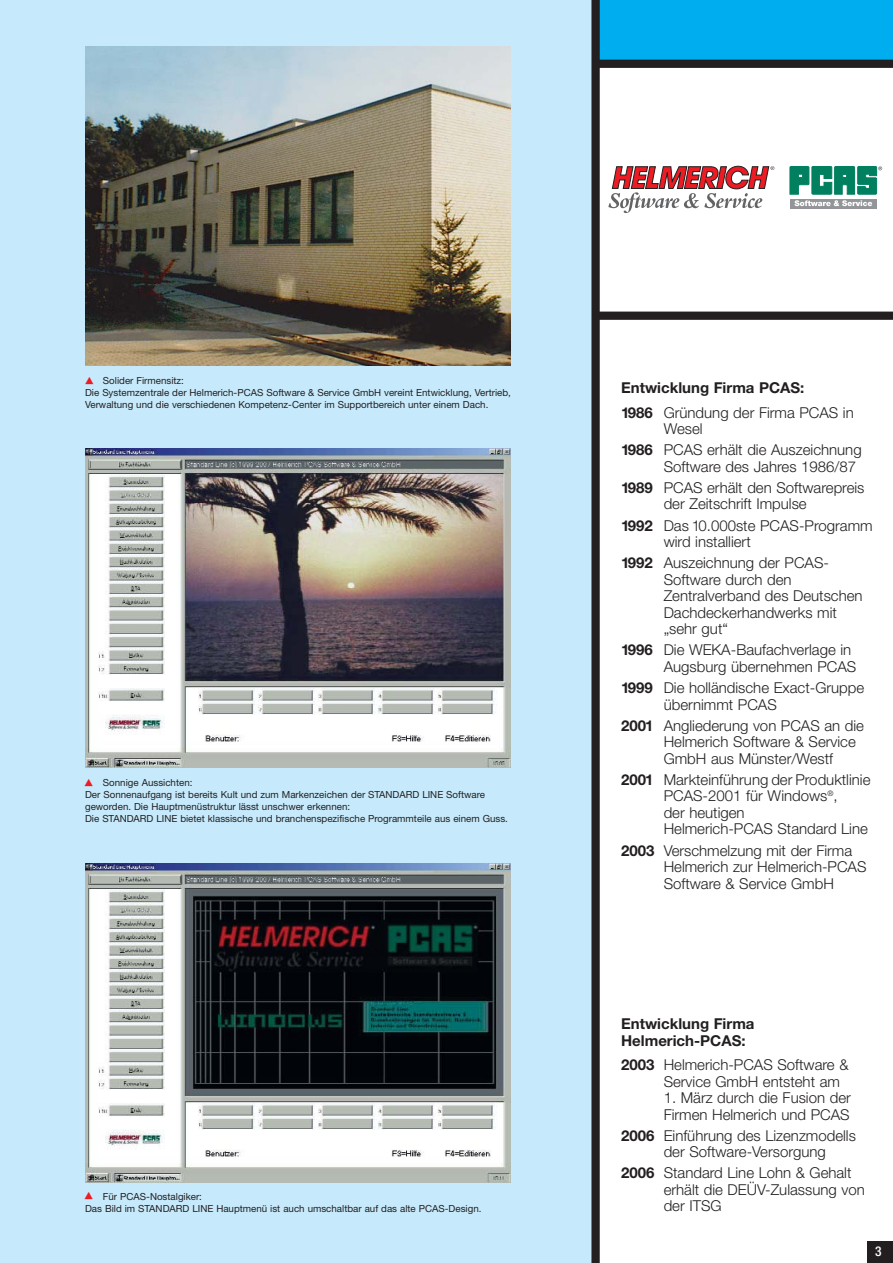
<style>
.page{position:relative;width:893px;height:1263px;background:#fff}
.page>*{position:absolute;margin:0;border:0;box-sizing:border-box;transform-origin:0 0}
.t1{font:300 15px/16.5px "Helvetica Neue";color:#231f20}
.t2{font:700 15px/24.2px "Helvetica Neue";color:#231f20}
.t3{font:500 condensed 13.5px "Helvetica Neue";color:#fff}
.t4{font:9.75px/12px "Helvetica Neue";color:#231f20}
.s1{font-weight:300}
.s2{font-weight:700}
</style>
<div class="page">
<div style="left:0;top:0;width:595px;height:1263px;background:#c6eafb"></div>
<div style="left:867px;top:1242px;width:25px;height:21px;background:#231f20"></div>
<div style="left:595px;top:0;width:297px;height:64px;background:#00aeef"></div>
<div style="left:591px;top:0;width:8px;height:1263px;background:#231f20"></div>
<div style="left:595px;top:312px;width:297px;height:8px;background:#231f20"></div>
<div style="left:593px;top:60px;width:299px;height:8px;background:#231f20"></div>
<img style="left:85px;top:47px;width:425px;height:319px">
<svg style="left:608px;top:166px;width:166px;height:47px"></svg>
<div style="left:789px;top:199px;width:87px;height:9px;background:#939598"></div>
<svg style="left:794px;top:200px;width:78px;height:6px"></svg>
<svg style="left:789px;top:166px;width:93px;height:28px;background:#369a80"></svg>
<img style="left:85px;top:449px;width:425px;height:319px">
<img style="left:85px;top:864px;width:425px;height:319px">
<p class="t4" style="left:85px;top:376px;width:427px;text-indent:18px">Solider Firmensitz:<br>Die Systemzentrale der Helmerich-PCAS Software &amp; Service GmbH vereint Entwicklung, Vertrieb,<br>Verwaltung und die verschiedenen Kompetenz-Center im Supportbereich unter einem Dach.</p>
<p class="t2" style="left:621px;top:377px;width:234px">Entwicklung Firma PCAS:<br>1986 <span class="s1">Gründung der Firma PCAS in</span></p>
<p class="t1" style="left:621px;top:420px;width:242px;line-height:21.1px;text-indent:43px">Wesel<br><span class="s2">1986</span> PCAS erhält die Auszeichnung</p>
<p class="t1" style="left:621px;top:457px;width:245px;line-height:21.1px;text-indent:43px">Software des Jahres 1986/87<br><span class="s2">1989</span> PCAS erhält den Softwarepreis</p>
<p class="t1" style="left:621px;top:495px;width:253px;line-height:21.1px;text-indent:43px">der Zeitschrift Impulse<br><span class="s2">1992</span> Das 10.000ste PCAS-Programm</p>
<p class="t1" style="left:621px;top:533px;width:209px;line-height:21.1px;text-indent:43px">wird installiert<br><span class="s2">1992</span> Auszeichnung der PCAS-</p>
<p class="t1" style="left:663px;top:573px;width:200px">Software durch den<br>Zentralverband des Deutschen<br>Dachdeckerhandwerks mit „sehr gut“</p>
<p class="t1" style="left:663px;top:643px;width:194px;text-indent:-43px"><span class="s2">1996</span> Die WEKA-Baufachverlage in<br>Augsburg übernehmen PCAS</p>
<p class="t1" style="left:663px;top:681px;width:202px;text-indent:-43px"><span class="s2">1999</span> Die holländische Exact-Gruppe übernimmt PCAS</p>
<p class="t1" style="left:663px;top:719px;width:202px;text-indent:-43px"><span class="s2">2001</span> Angliederung von PCAS an die<br>Helmerich Software &amp; Service<br>GmbH aus Münster/Westf</p>
<p class="t1" style="left:663px;top:773px;width:208px;text-indent:-43px"><span class="s2">2001</span> Markteinführung der Produktlinie<br>PCAS-2001 für Windows<sup>®</sup>,<br>der heutigen<br>Helmerich-PCAS Standard Line</p>
<p class="t1" style="left:663px;top:843px;width:204px;text-indent:-43px"><span class="s2">2003</span> Verschmelzung mit der Firma<br>Helmerich zur Helmerich-PCAS<br>Software &amp; Service GmbH</p>
<p class="t4" style="left:85px;top:778px;width:424px;text-indent:18px">Sonnige Aussichten:<br>Der Sonnenaufgang ist bereits Kult und zum Markenzeichen der STANDARD LINE Software geworden. Die Hauptmenüstruktur lässt unschwer erkennen:<br>Die STANDARD LINE bietet klassische und branchenspezifische Programmteile aus einem Guss.</p>
<p class="t4" style="left:85px;top:1191px;width:398px;text-indent:18px">Für PCAS-Nostalgiker:<br>Das Bild im STANDARD LINE Hauptmenü ist auch umschaltbar auf das alte PCAS-Design.</p>
<p class="t2" style="left:621px;top:1017px;width:135px;line-height:16.5px">Entwicklung Firma<br>Helmerich-PCAS:</p>
<p class="t1" style="left:663px;top:1058px;width:186px;text-indent:-43px"><span class="s2">2003</span> Helmerich-PCAS Software &amp;<br>Service GmbH entsteht am</p>
<p class="t1" style="left:663px;top:1091px;width:189px">1. März durch die Fusion der<br>Firmen Helmerich und PCAS</p>
<p class="t1" style="left:663px;top:1129px;width:194px;text-indent:-43px"><span class="s2">2006</span> Einführung des Lizenzmodells der Software-Versorgung</p>
<p class="t1" style="left:663px;top:1166px;width:202px;text-indent:-43px"><span class="s2">2006</span> Standard Line Lohn &amp; Gehalt erhält die DEÜV-Zulassung von der ITSG</p>
<p class="t3" style="left:875px;top:1246px;width:8px">3</p>
</div>
